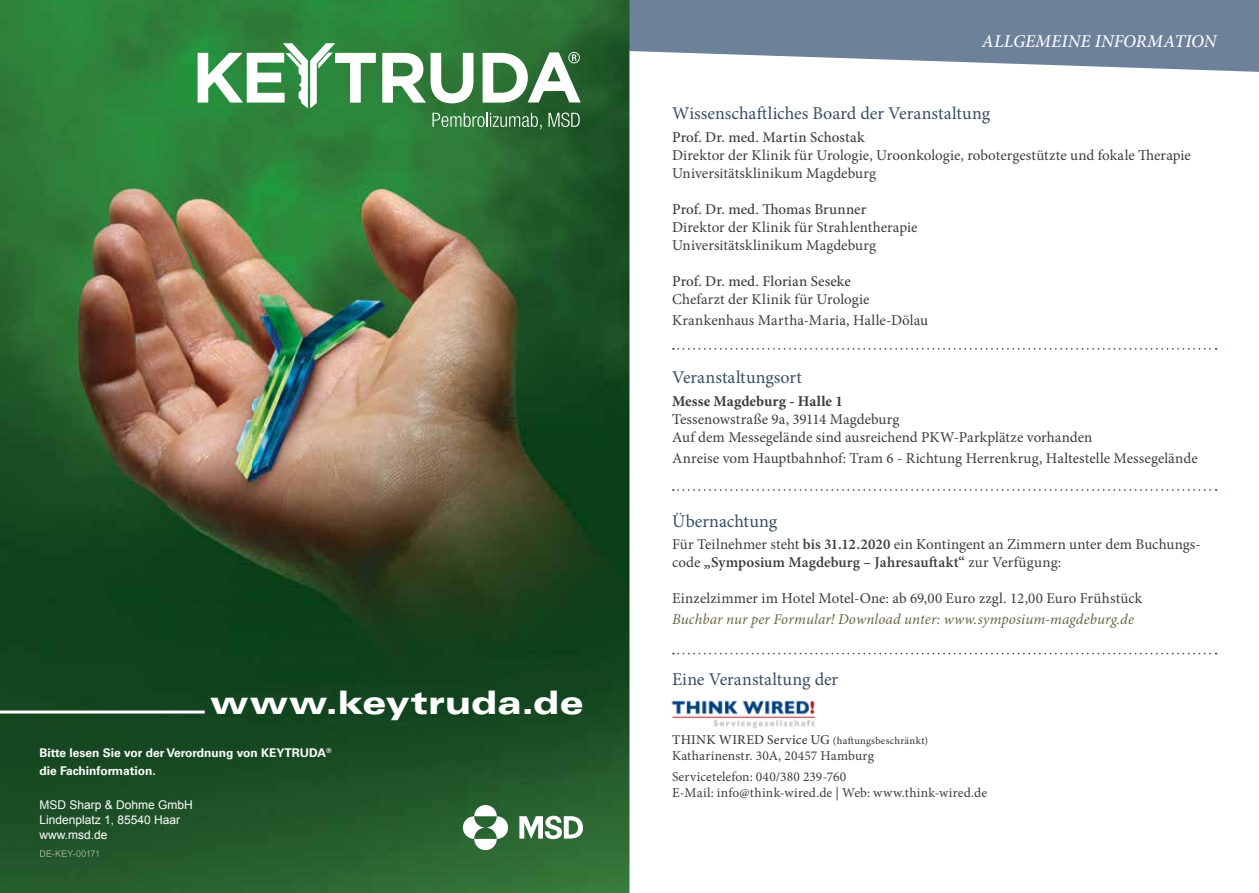
<style>
.page{position:relative;width:1259px;height:893px;background:#fff}
.page>*{position:absolute;margin:0;border:0;box-sizing:border-box;transform-origin:0 0}
.t1{font:900 expanded 32.4px "Univers LT Std";letter-spacing:.005em;color:#fff}
.t2{font:18px "Minion Pro";color:#384f64}
.t3{font:italic 500 18px "Minion Pro";letter-spacing:.005em;color:#fff}
.t4{font:15px/18px "Minion Pro";letter-spacing:.005em;color:#3c3c3b}
.t5{font:500 15px "Minion Pro";letter-spacing:.005em;color:#3c3c3b}
.t6{font:italic 15px "Minion Pro";letter-spacing:.005em;color:#696845}
.t7{font:700 15px "Minion Pro";letter-spacing:.005em;color:#3c3c3b}
.t8{font:13.5px/20.4px "Minion Pro";letter-spacing:.015em;color:#3c3c3b}
.t9{font:700 12px/18px "Univers LT Std";color:#fff}
.t10{font:12px/15px "Arial";color:#fff}
.t11{font:500 10.5px "Minion Pro";letter-spacing:.025em;color:#3c3c3b}
.s1{font-weight:600}
.s2{font-size:13.5px}
</style>
<div class="page">
<img style="left:671px;top:700px;width:145px;height:29px">
<svg style="left:673px;top:348px;width:543px;height:2px"></svg>
<svg style="left:673px;top:489px;width:543px;height:2px"></svg>
<svg style="left:673px;top:653px;width:543px;height:1px"></svg>
<svg style="left:629px;top:0;width:630px;height:72px;background:#8293a9"></svg>
<img style="left:0;top:0;width:629px;height:893px">
<img style="left:39px;top:162px;width:587px;height:612px">
<hr style="left:0;top:710px;width:205px;height:3px;background:#fff">
<svg style="left:463px;top:816px;width:22px;height:23px"></svg>
<svg style="left:485px;top:816px;width:23px;height:23px"></svg>
<svg style="left:474px;top:805px;width:23px;height:11px"></svg>
<svg style="left:474px;top:839px;width:23px;height:11px"></svg>
<svg style="left:519px;top:815px;width:64px;height:25px"></svg>
<svg style="left:382px;top:53px;width:91px;height:50px"></svg>
<svg style="left:482px;top:52px;width:99px;height:51px"></svg>
<svg style="left:198px;top:43px;width:178px;height:65px"></svg>
<svg style="left:432px;top:113px;width:109px;height:16px;background:#5b8e61"></svg>
<svg style="left:548px;top:113px;width:32px;height:14px"></svg>
<img style="left:40px;top:850px;width:58px;height:7px">
<h1 class="t1" style="left:210px;top:683px;width:375px">www.keytruda.de</h1>
<p class="t9" style="left:39px;top:744px;width:294px">Bitte lesen Sie vor der Verordnung von KEYTRUDA<sup>® </sup>die Fachinformation.</p>
<p class="t10" style="left:39px;top:797px;width:155px">MSD Sharp &amp; Dohme GmbH<br>Lindenplatz 1, 85540 Haar www.msd.de</p>
<p class="t3" style="left:981px;top:29px;width:236px">ALLGEMEINE INFORMATION</p>
<p class="t2" style="left:672px;top:102px;width:320px">Wissenschaftliches Board der Veranstaltung</p>
<p class="t5" style="left:672px;top:127px;width:194px">Prof. Dr. med. Martin Schostak</p>
<p class="t4" style="left:672px;top:147px;width:520px">Direktor der Klinik für Urologie, Uroonkologie, robotergestützte und fokale Therapie<br>Universitätsklinikum Magdeburg</p>
<p class="t5" style="left:672px;top:199px;width:196px">Prof. Dr. med. Thomas Brunner</p>
<p class="t4" style="left:672px;top:219px;width:247px">Direktor der Klinik für Strahlentherapie<br>Universitätsklinikum Magdeburg</p>
<p class="t5" style="left:672px;top:271px;width:180px">Prof. Dr. med. Florian Seseke</p>
<p class="t4" style="left:672px;top:289px;width:257px;line-height:20.7px">Chefarzt der Klinik für Urologie<br>Krankenhaus Martha-Maria, Halle-Dölau</p>
<p class="t2" style="left:672px;top:365px;width:131px">Veranstaltungsort</p>
<p class="t7" style="left:672px;top:391px;width:172px">Messe Magdeburg - Halle 1</p>
<p class="t4" style="left:672px;top:410px;width:422px">Tessenowstraße 9a, 39114 Magdeburg<br>Auf dem Messegelände sind ausreichend PKW-Parkplätze vorhanden</p>
<p class="t4" style="left:672px;top:449px;width:527px">Anreise vom Hauptbahnhof: Tram 6 - Richtung Herrenkrug, Haltestelle Messegelände</p>
<p class="t2" style="left:672px;top:509px;width:107px">Übernachtung</p>
<p class="t4" style="left:672px;top:536px;width:530px">Für Teilnehmer steht <span class="s1">bis 31.12.2020</span> ein Kontingent an Zimmern unter dem Buchungs&shy;code <span class="s1">„Symposium Magdeburg – Jahresauftakt“</span> zur Verfügung:</p>
<p class="t4" style="left:672px;top:590px;width:472px">Einzelzimmer im Hotel Motel-One: ab 69,00 Euro zzgl. 12,00 Euro Frühstück</p>
<p class="t6" style="left:672px;top:609px;width:463px">Buchbar nur per Formular! Download unter: www.symposium-magdeburg.de</p>
<p class="t2" style="left:672px;top:667px;width:168px">Eine Veranstaltung der</p>
<p class="t11" style="left:672px;top:733px;width:257px"><span class="s2">THINK WIRED Service UG</span> (haftungsbeschränkt)</p>
<p class="t8" style="left:672px;top:746px;width:203px">Katharinenstr. 30A, 20457 Hamburg<br>Servicetelefon: 040/380 239-760</p>
<p class="t8" style="left:672px;top:782px;width:317px">E-Mail: info@think-wired.de | Web: www.think-wired.de</p>
</div>
